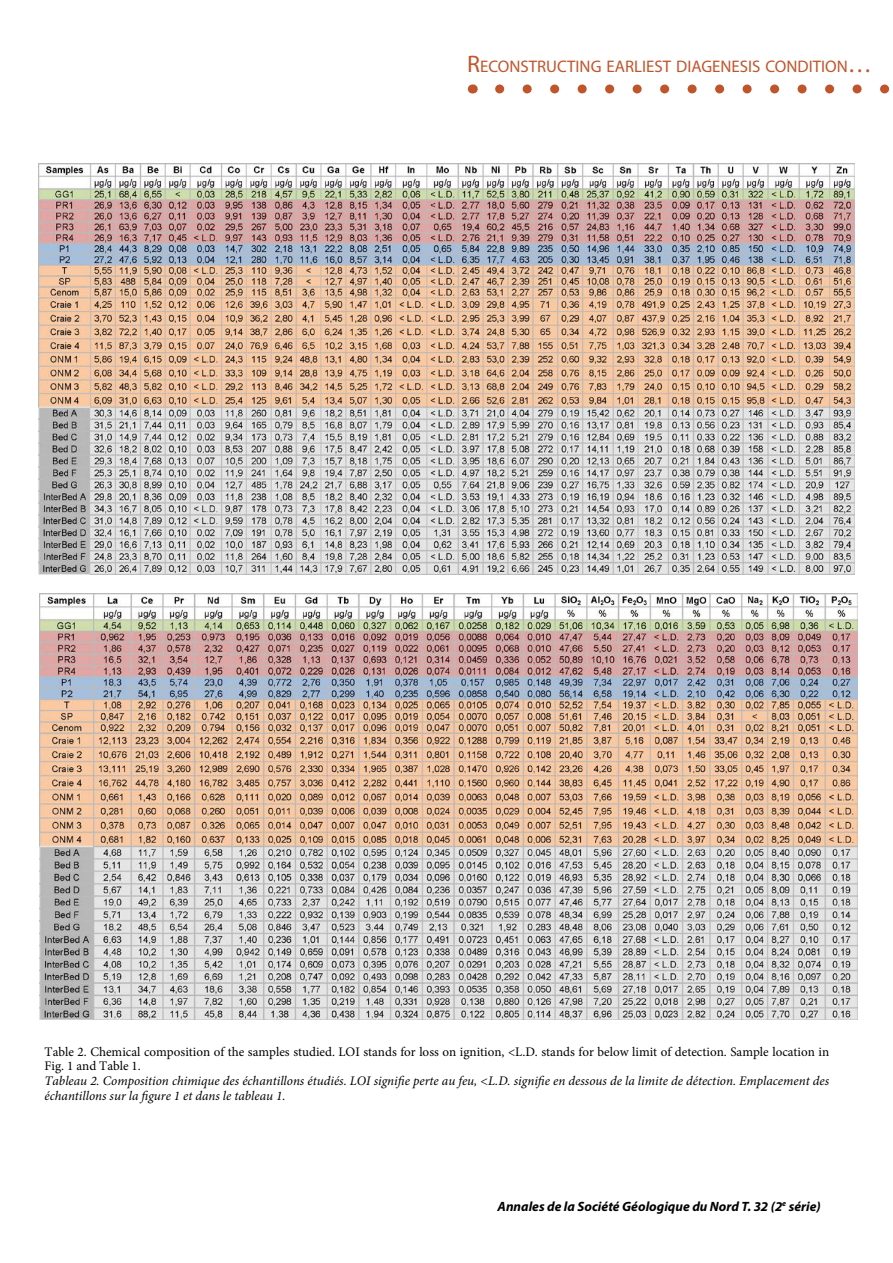
<style>
.page{position:relative;width:893px;height:1263px;background:#fff}
.page>*{position:absolute;margin:0;border:0;box-sizing:border-box;transform-origin:0 0}
.t1{font:16.8px "Myriad Pro";color:#c0542a}
.t2{font:italic 700 13.5px "Myriad Pro";color:#000}
.titre_figure{font:italic 13.05px/14.5px "Minion Pro";color:#000}
.titre_figure-2{font:13.05px/14.5px "Minion Pro";color:#000}
.s1{font-size:24px}
</style>
<div class="page">
<svg style="left:500px;top:84px;width:390px;height:9px"></svg>
<img style="left:38px;top:163px;width:817px;height:411px">
<img style="left:39px;top:593px;width:818px;height:426px">
<p class="t1" style="left:467px;top:56px;width:406px"><span class="s1">R</span>ECONSTRUCTING EARLIEST DIAGENESIS CONDITION<span class="s1">…</span></p>
<p class="titre_figure-2" style="left:45px;top:1044px;width:786px">Table 2. Chemical composition of the samples studied. LOI stands for loss on ignition, &lt;L.D. stands for below limit of detection. Sample location in<br>Fig. 1 and Table 1.</p>
<p class="titre_figure" style="left:45px;top:1073px;width:786px">Tableau 2. Composition chimique des échantillons étudiés. LOI signifie perte au feu, &lt;L.D. signifie en dessous de la limite de détection. Emplacement des échantillons sur la figure 1 et dans le tableau 1.</p>
<p class="t2" style="left:498px;top:1197px;width:325px">Annales de la Société Géologique du Nord T. 32 (2<sup>e</sup> série)</p>
</div>
